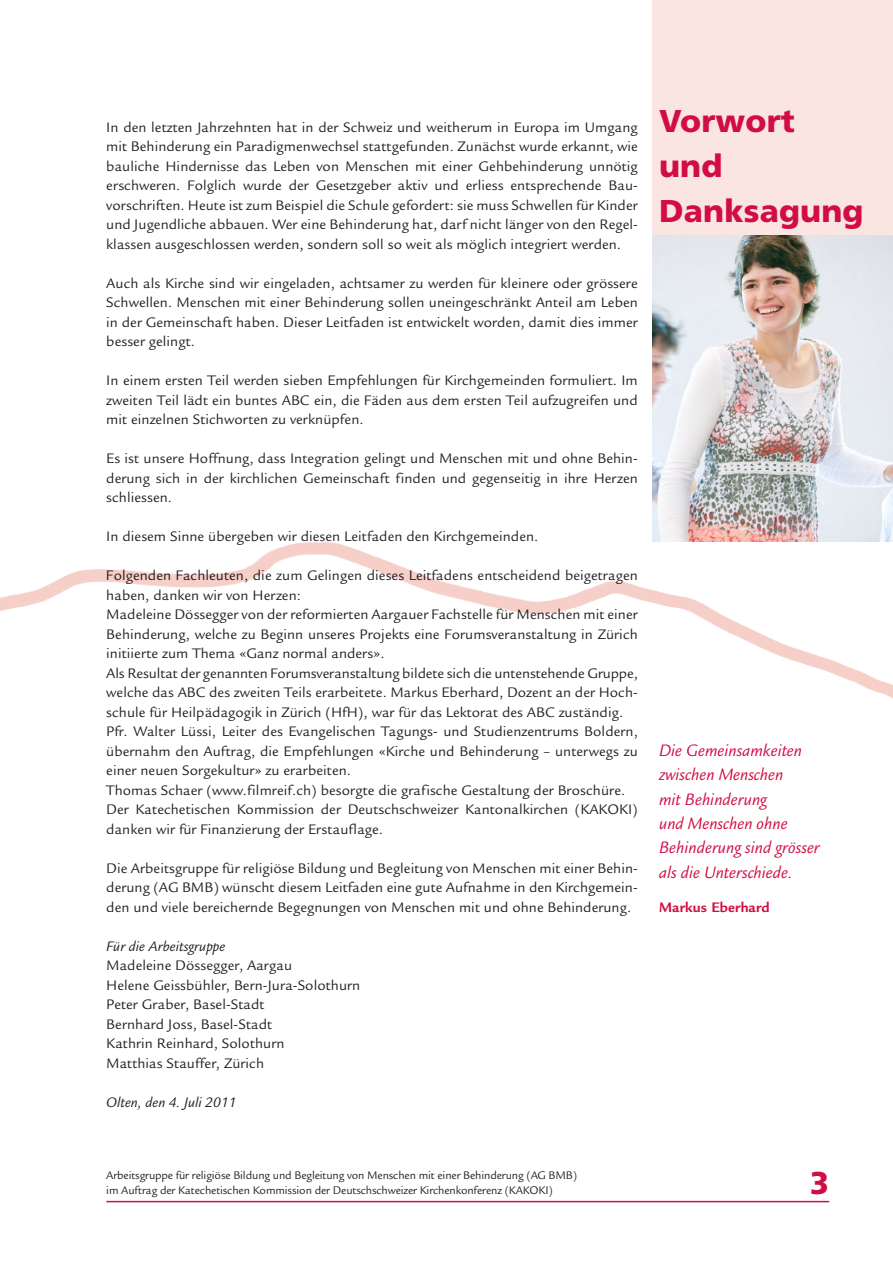
<style>
.page{position:relative;width:893px;height:1263px;background:#fff}
.page>*{position:absolute;margin:0;border:0;box-sizing:border-box;transform-origin:0 0}
.t1{font:900 31.5px/45px "Frutiger";letter-spacing:.005em;color:#d20d44}
.t2{font:italic 18px/24.3px "Legacy Sans";letter-spacing:.005em;color:#d20d44}
._1_Grundtext{font:15px/19.5px "Legacy Sans";letter-spacing:.005em;color:#231f20;text-align:justify}
._1_Grundtext-2{font:italic 15px "Legacy Sans";letter-spacing:.005em;color:#231f20}
.t3{font:700 15px "Legacy Sans";letter-spacing:.005em;color:#d20d44}
.t4{font:12px "Legacy Sans";letter-spacing:-.01em;color:#231f20}
</style>
<div class="page">
<hr style="left:106px;top:1201px;width:723px;height:1px;background:#d20d44">
<div style="left:653px;top:0;width:240px;height:235px;background:#fae5e2"></div>
<img style="left:653px;top:235px;width:240px;height:305px">
<img style="left:0;top:540px;width:893px;height:159px">
<p class="_1_Grundtext" style="left:106px;top:117px;width:533px">In den letzten Jahrzehnten hat in der Schweiz und weitherum in Europa im Umgang mit Behinderung ein Paradigmenwechsel stattgefunden. Zunächst wurde erkannt, wie bauliche Hindernisse das Leben von Menschen mit einer Gehbehinderung unnötig erschweren. Folglich wurde der Gesetzgeber aktiv und erliess entsprechende Bau&shy;vorschriften. Heute ist zum Beispiel die Schule gefordert: sie muss Schwellen für Kinder und Jugendliche abbauen. Wer eine Behinderung hat, darf nicht länger von den Regel&shy;klassen ausgeschlossen werden, sondern soll so weit als möglich integriert werden.</p>
<p class="_1_Grundtext" style="left:106px;top:273px;width:533px">Auch als Kirche sind wir eingeladen, achtsamer zu werden für kleinere oder grössere Schwellen. Menschen mit einer Behinderung sollen uneingeschränkt Anteil am Leben in der Gemeinschaft haben. Dieser Leitfaden ist entwickelt worden, damit dies immer besser gelingt.</p>
<p class="_1_Grundtext" style="left:106px;top:371px;width:533px">In einem ersten Teil werden sieben Empfehlungen für Kirchgemeinden formuliert. Im zweiten Teil lädt ein buntes ABC ein, die Fäden aus dem ersten Teil aufzugreifen und mit einzelnen Stichworten zu verknüpfen.</p>
<p class="_1_Grundtext" style="left:106px;top:449px;width:533px">Es ist unsere Hoffnung, dass Integration gelingt und Menschen mit und ohne Behin&shy;derung sich in der kirchlichen Gemeinschaft finden und gegenseitig in ihre Herzen schliessen.</p>
<p class="_1_Grundtext" style="left:106px;top:527px;width:434px">In diesem Sinne übergeben wir diesen Leitfaden den Kirchgemeinden.</p>
<p class="_1_Grundtext" style="left:106px;top:566px;width:533px">Folgenden Fachleuten, die zum Gelingen dieses Leitfadens entscheidend beigetragen haben, danken wir von Herzen:</p>
<p class="_1_Grundtext" style="left:106px;top:605px;width:533px">Madeleine Dössegger von der reformierten Aargauer Fachstelle für Menschen mit einer Behinderung, welche zu Beginn unseres Projekts eine Forumsveranstaltung in Zürich initiierte zum Thema «Ganz normal anders».</p>
<p class="_1_Grundtext" style="left:106px;top:663px;width:533px">Als Resultat der genannten Forumsveranstaltung bildete sich die untenstehende Gruppe, welche das ABC des zweiten Teils erarbeitete. Markus Eberhard, Dozent an der Hoch&shy;schule für Heilpädagogik in Zürich (HfH), war für das Lektorat des ABC zuständig.</p>
<p class="_1_Grundtext" style="left:106px;top:722px;width:533px">Pfr. Walter Lüssi, Leiter des Evangelischen Tagungs- und Studienzentrums Boldern, übernahm den Auftrag, die Empfehlungen «Kirche und Behinderung – unterwegs zu einer neuen Sorgekultur» zu erarbeiten.</p>
<p class="_1_Grundtext" style="left:106px;top:780px;width:520px">Thomas Schaer (www.filmreif.ch) besorgte die grafische Gestaltung der Broschüre.</p>
<p class="_1_Grundtext" style="left:106px;top:800px;width:533px">Der Katechetischen Kommission der Deutschschweizer Kantonalkirchen (KAKOKI) danken wir für Finanzierung der Erstauflage.</p>
<p class="_1_Grundtext" style="left:106px;top:858px;width:533px">Die Arbeitsgruppe für religiöse Bildung und Begleitung von Menschen mit einer Behin&shy;derung (AG BMB) wünscht diesem Leitfaden eine gute Aufnahme in den Kirchgemein&shy;den und viele bereichernde Begegnungen von Menschen mit und ohne Behinderung.</p>
<p class="_1_Grundtext-2" style="left:106px;top:938px;width:121px">Für die Arbeitsgruppe</p>
<p class="_1_Grundtext" style="left:106px;top:956px;width:187px">Madeleine Dössegger, Aargau</p>
<p class="_1_Grundtext" style="left:106px;top:975px;width:255px">Helene Geissbühler, Bern-Jura-Solothurn</p>
<p class="_1_Grundtext" style="left:106px;top:995px;width:160px">Peter Graber, Basel-Stadt</p>
<p class="_1_Grundtext" style="left:106px;top:1014px;width:167px">Bernhard Joss, Basel-Stadt</p>
<p class="_1_Grundtext" style="left:106px;top:1034px;width:180px">Kathrin Reinhard, Solothurn</p>
<p class="_1_Grundtext" style="left:106px;top:1053px;width:159px">Matthias Stauffer, Zürich</p>
<p class="_1_Grundtext-2" style="left:106px;top:1094px;width:132px">Olten, den 4. Juli 2011</p>
<p class="t1" style="left:659px;top:98px;width:206px">Vorwort und<br>Danksagung</p>
<p class="t2" style="left:659px;top:738px;width:162px">Die Gemeinsamkeiten zwischen Menschen<br>mit Behinderung<br>und Menschen ohne<br>Behinderung sind grösser als die Unterschiede.</p>
<p class="t3" style="left:659px;top:898px;width:112px">Markus Eberhard</p>
<p class="t4" style="left:106px;top:1168px;width:472px">Arbeitsgruppe für religiöse Bildung und Begleitung von Menschen mit einer Behinderung (AG BMB)</p>
<p class="t4" style="left:106px;top:1183px;width:448px">im Auftrag der Katechetischen Kommission der Deutschschweizer Kirchenkonferenz (KAKOKI)</p>
<p class="t1" style="left:810px;top:1160px;width:20px">3</p>
</div>
